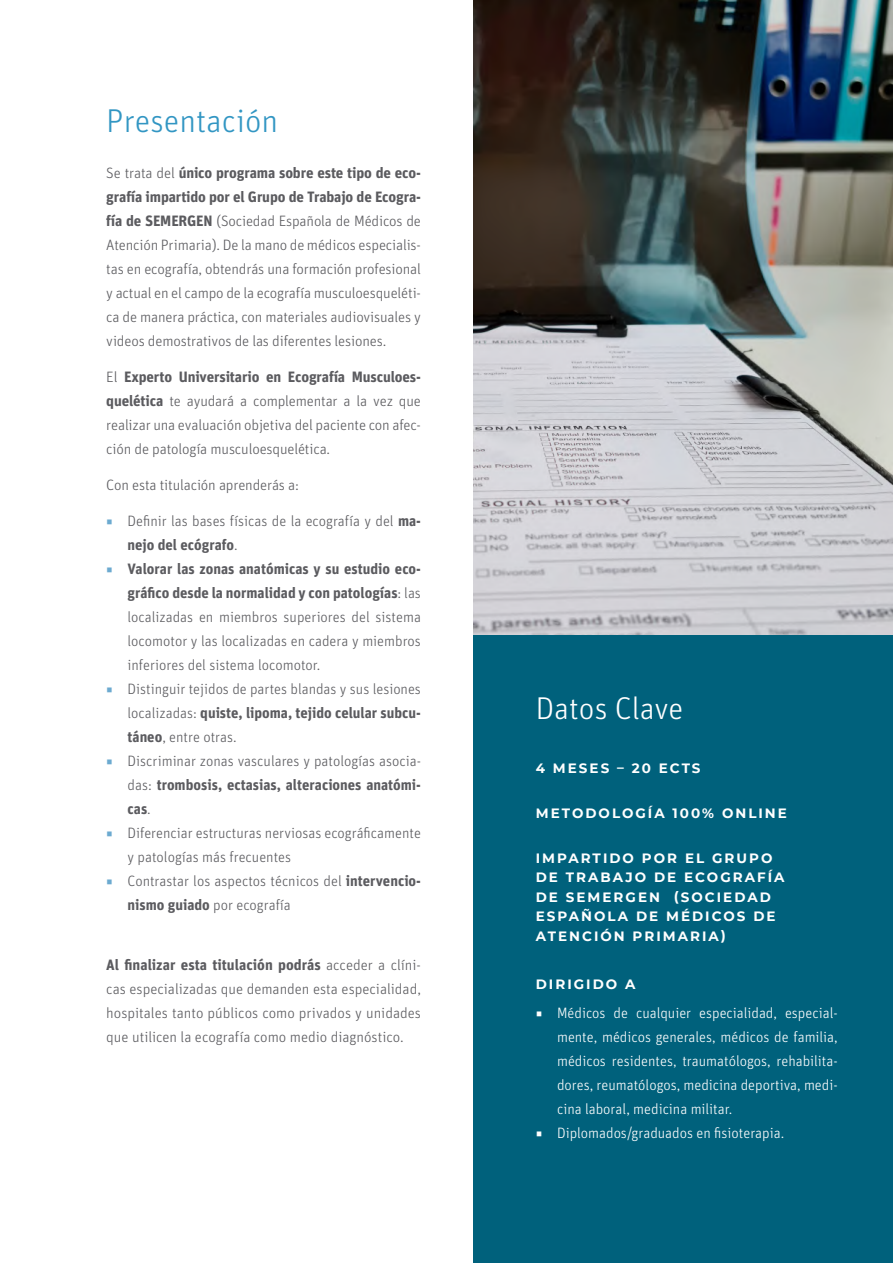
<style>
.page{position:relative;width:893px;height:1263px;background:#fff}
.page>*{position:absolute;margin:0;border:0;box-sizing:border-box;transform-origin:0 0}
.t1{font:300 33px "Unit OT";color:#3296c3}
.t2{font:300 31.5px "Unit OT";color:#fff}
.t3{font:300 15px/24px "Unit OT";color:#5b5b5f;text-align:justify}
.t4{font:300 15px "Unit OT";color:#fff}
.t5{font:700 15px "Unit OT";color:#5b5b5f}
.t6{font:700 13.5px/19.5px "Montserrat";letter-spacing:.15em;color:#fff}
.s1{font-weight:700}
.s2{color:#6caad0}
.s3{font-weight:300}
.s4{font-weight:300;color:#6caad0}
</style>
<div class="page">
<div style="left:473px;top:634px;width:420px;height:629px;background:#00617c"></div>
<img style="left:473px;top:0;width:420px;height:635px">
<h1 class="t1" style="left:106px;top:102px;width:173px">Presentación</h1>
<p class="t3" style="left:106px;top:161px;width:316px">Se trata del <span class="s1">único programa sobre este tipo de eco&shy;grafía impartido por el Grupo de Trabajo de Ecogra&shy;fía de SEMERGEN</span> (Sociedad Española de Médicos de Atención Primaria). De la mano de médicos especialis&shy;tas en ecografía, obtendrás una formación profesional y actual en el campo de la ecografía musculoesqueléti&shy;ca de manera práctica, con materiales audiovisuales y videos demostrativos de las diferentes lesiones.</p>
<p class="t3" style="left:106px;top:365px;width:316px">El <span class="s1">Experto Universitario en Ecografía Musculoes&shy;quelética</span> te ayudará a complementar a la vez que realizar una evaluación objetiva del paciente con afec&shy;ción de patología musculoesquelética.</p>
<p class="t3" style="left:106px;top:473px;width:194px">Con esta titulación aprenderás a:</p>
<p class="t3" style="left:106px;top:509px;width:316px"><span class="s2">◾</span> Definir las bases físicas de la ecografía y del <span class="s1">ma-</span></p>
<p class="t5" style="left:128px;top:535px;width:112px">nejo del ecógrafo<span class="s3">.</span></p>
<p class="t5" style="left:106px;top:559px;width:316px"><span class="s4">◾</span> Valorar las zonas anatómicas y su estudio eco-</p>
<p class="t5" style="left:128px;top:583px;width:295px">gráfico desde la normalidad y con patologías<span class="s3">: las</span></p>
<p class="t3" style="left:128px;top:605px;width:295px">localizadas en miembros superiores del sistema</p>
<p class="t3" style="left:128px;top:629px;width:295px">locomotor y las localizadas en cadera y miembros</p>
<p class="t3" style="left:128px;top:653px;width:194px">inferiores del sistema locomotor.</p>
<p class="t3" style="left:106px;top:677px;width:316px"><span class="s2">◾</span> Distinguir tejidos de partes blandas y sus lesiones</p>
<p class="t5" style="left:128px;top:703px;width:295px"><span class="s3">localizadas:</span> quiste, lipoma, tejido celular subcu-</p>
<p class="t3" style="left:128px;top:725px;width:111px"><span class="s1">táneo</span>, entre otras.</p>
<p class="t3" style="left:106px;top:749px;width:316px"><span class="s2">◾</span> Discriminar zonas vasculares y patologías asocia-</p>
<p class="t5" style="left:128px;top:775px;width:295px"><span class="s3">das:</span> trombosis, ectasias, alteraciones anatómi-</p>
<p class="t5" style="left:128px;top:799px;width:25px">cas<span class="s3">.</span></p>
<p class="t3" style="left:106px;top:821px;width:316px"><span class="s2">◾</span> Diferenciar estructuras nerviosas ecográficamente</p>
<p class="t3" style="left:128px;top:845px;width:165px">y patologías más frecuentes</p>
<p class="t3" style="left:106px;top:869px;width:316px"><span class="s2">◾</span> Contrastar los aspectos técnicos del <span class="s1">intervencio-</span></p>
<p class="t3" style="left:128px;top:893px;width:165px"><span class="s1">nismo guiado</span> por ecografía</p>
<p class="t3" style="left:106px;top:953px;width:316px"><span class="s1">Al finalizar esta titulación podrás</span> acceder a clíni&shy;cas especializadas que demanden esta especialidad, hospitales tanto públicos como privados y unidades que utilicen la ecografía como medio diagnóstico.</p>
<h2 class="t2" style="left:536px;top:690px;width:149px">Datos Clave</h2>
<p class="t6" style="left:536px;top:758px;width:166px">4 MESES – 20 ECTS</p>
<p class="t6" style="left:536px;top:803px;width:253px">METODOLOGÍA 100% ONLINE</p>
<p class="t6" style="left:536px;top:848px;width:250px">IMPARTIDO POR EL GRUPO<br>DE TRABAJO DE ECOGRAFÍA<br>DE SEMERGEN (SOCIEDAD<br>ESPAÑOLA DE MÉDICOS DE<br>ATENCIÓN PRIMARIA)</p>
<p class="t6" style="left:536px;top:974px;width:101px">DIRIGIDO A</p>
<p class="t4" style="left:536px;top:1004px;width:303px">◾ Médicos de cualquier especialidad, especial-</p>
<p class="t4" style="left:557px;top:1028px;width:282px">mente, médicos generales, médicos de familia,</p>
<p class="t4" style="left:557px;top:1052px;width:282px">médicos residentes, traumatólogos, rehabilita-</p>
<p class="t4" style="left:557px;top:1076px;width:282px">dores, reumatólogos, medicina deportiva, medi-</p>
<p class="t4" style="left:557px;top:1100px;width:177px">cina laboral, medicina militar.</p>
<p class="t4" style="left:536px;top:1124px;width:250px">◾ Diplomados/graduados en fisioterapia.</p>
</div>
